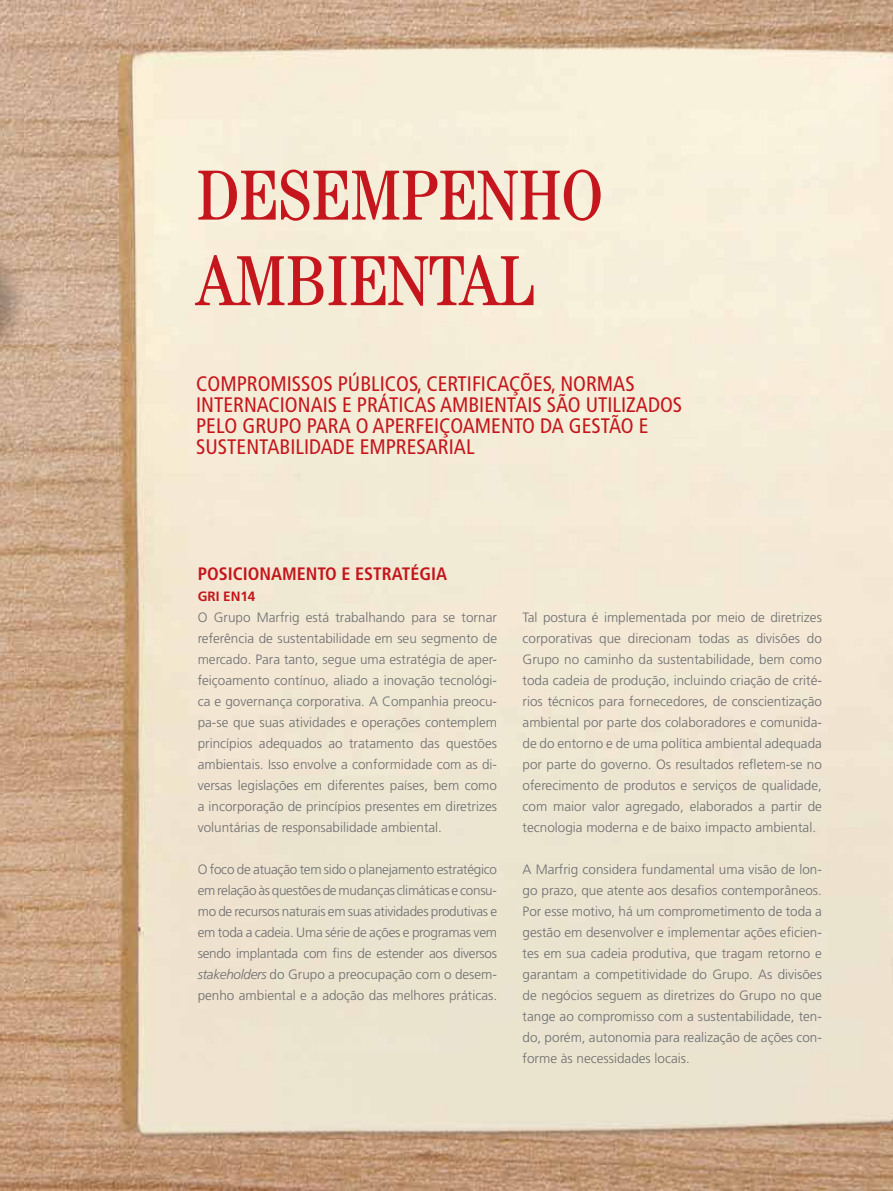
<style>
.page{position:relative;width:893px;height:1191px;background:#fff}
.page>*{position:absolute;margin:0;border:0;box-sizing:border-box;transform-origin:0 0}
.t1{font:condensed 71.1px/85.5px "Century Std";color:#c4161c}
.t2{font:condensed 21px/21px "Frutiger LT Std";color:#c4161c}
.t3{font:700 condensed 18px "Frutiger LT Std";color:#c4161c}
.t4{font:300 13.5px/21px "Frutiger LT Std";color:#6d6e71;text-align:justify}
.s1{font-weight:700;color:#c4161c}
.s2{font-style:italic}
</style>
<div class="page">
<img style="left:0;top:0;width:893px;height:1191px">
<p class="t1" style="left:196px;top:152px;width:80px">DESEMPENHO<br>AMBIENTA</p>
<p class="t1" style="left:499px;top:237px;width:38px">L</p>
<p class="t2" style="left:196px;top:373px;width:487px">COMPROMISSOS PÚBLICOS, CERTIFICAÇÕES, NORMAS INTERNACIONAIS E PRÁTICAS AMBIENTAIS SÃO UTILIZADOS PELO GRUPO PARA O APERFEIÇOAMENTO DA GESTÃO E SUSTENTABILIDADE EMPRESARIAL</p>
<p class="t3" style="left:198px;top:563px;width:251px">POSICIONAMENTO E ESTRATÉGIA</p>
<p class="t4" style="left:198px;top:586px;width:301px;text-align:left"><span class="s1">GRI EN14<br></span>O Grupo Marfrig está trabalhando para se tornar referência de sustentabilidade em seu segmento de mercado. Para tanto, segue uma estratégia de aper&shy;feiçoamento contínuo, aliado a inovação tecnológi&shy;ca e governança corporativa. A Companhia preocu&shy;pa-se que suas atividades e operações contemplem princípios adequados ao tratamento das questões ambientais. Isso envolve a conformidade com as di&shy;versas legislações em diferentes países, bem como a incorporação de princípios presentes em diretrizes voluntárias de responsabilidade ambiental.</p>
<p class="t4" style="left:198px;top:859px;width:301px">O foco de atuação tem sido o planejamento estratégico em relação às questões de mudanças climáticas e consu&shy;mo de recursos naturais em suas atividades produtivas e em toda a cadeia. Uma série de ações e programas vem sendo implantada com fins de estender aos diversos <span class="s2">stakeholders</span> do Grupo a preocupação com o desem&shy;penho ambiental e a adoção das melhores práticas.</p>
<p class="t4" style="left:523px;top:607px;width:301px">Tal postura é implementada por meio de diretrizes corporativas que direcionam todas as divisões do Grupo no caminho da sustentabilidade, bem como toda cadeia de produção, incluindo criação de crité&shy;rios técnicos para fornecedores, de conscientização ambiental por parte dos colaboradores e comunida&shy;de do entorno e de uma política ambiental adequada por parte do governo. Os resultados refletem-se no oferecimento de produtos e serviços de qualidade, com maior valor agregado, elaborados a partir de tecnologia moderna e de baixo impacto ambiental.</p>
<p class="t4" style="left:523px;top:859px;width:301px">A Marfrig considera fundamental uma visão de lon&shy;go prazo, que atente aos desafios contemporâneos.<br>Por esse motivo, há um comprometimento de toda a gestão em desenvolver e implementar ações eficien&shy;tes em sua cadeia produtiva, que tragam retorno e garantam a competitividade do Grupo. As divisões de negócios seguem as diretrizes do Grupo no que tange ao compromisso com a sustentabilidade, ten&shy;do, porém, autonomia para realização de ações con&shy;forme às necessidades locais.</p>
</div>
